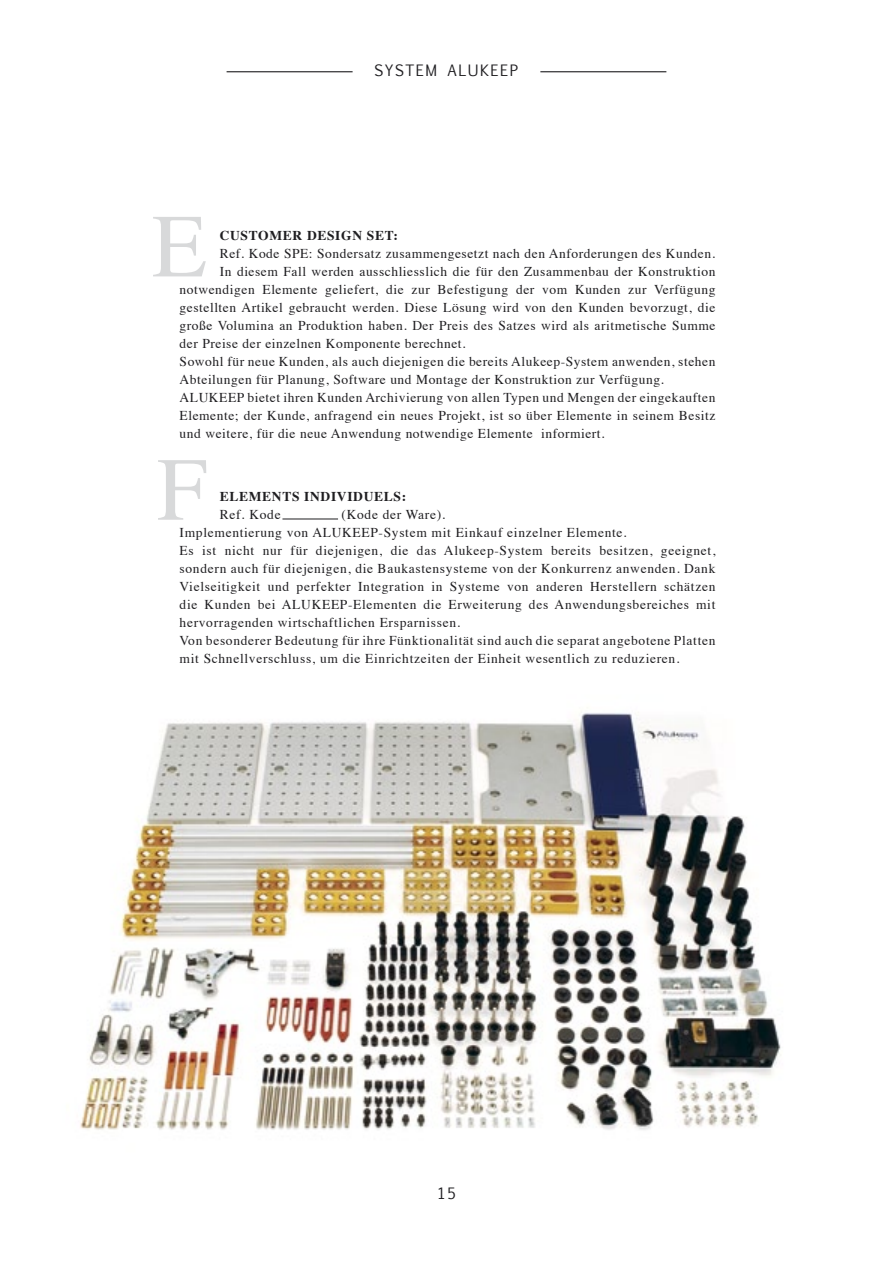
<style>
.page{position:relative;width:893px;height:1263px;background:#fff}
.page>*{position:absolute;margin:0;border:0;box-sizing:border-box;transform-origin:0 0}
.t1{font:90px "Times";color:#d8d9da}
.t2{font:15px "Euphemia UCAS";letter-spacing:.1em;color:#1f1e21}
.t3{font:13.5px/18px "Times";letter-spacing:.04em;color:#1f1e21}
.t4{font:700 13.5px "Times";letter-spacing:.05em;color:#1f1e21}
</style>
<div class="page">
<img style="left:80px;top:713px;width:701px;height:417px">
<hr style="left:227px;top:71px;width:126px;height:1px;background:#1f1e21">
<hr style="left:540px;top:71px;width:126px;height:1px;background:#1f1e21">
<hr style="left:282px;top:519px;width:56px;height:1px;background:#1f1e21">
<p class="t2" style="left:375px;top:60px;width:145px">SYSTEM ALUKEEP</p>
<h1 class="t1" style="left:152px;top:162px;width:56px">E</h1>
<p class="t4" style="left:220px;top:222px;width:180px">CUSTOMER DESIGN SET:</p>
<p class="t3" style="left:220px;top:243px;width:497px">Ref. Kode SPE: Sondersatz zusammengesetzt nach den Anforderungen des Kunden.</p>
<p class="t3" style="left:220px;top:261px;width:497px">In diesem Fall werden ausschliesslich die für den Zusammenbau der Konstruktion</p>
<p class="t3" style="left:180px;top:279px;width:537px">notwendigen Elemente geliefert, die zur Befestigung der vom Kunden zur Verfügung</p>
<p class="t3" style="left:180px;top:297px;width:537px">gestellten Artikel gebraucht werden. Diese Lösung wird von den Kunden bevorzugt, die</p>
<p class="t3" style="left:180px;top:315px;width:537px">große Volumina an Produktion haben. Der Preis des Satzes wird als aritmetische Summe</p>
<p class="t3" style="left:180px;top:333px;width:287px">der Preise der einzelnen Komponente berechnet.</p>
<p class="t3" style="left:180px;top:351px;width:537px">Sowohl für neue Kunden, als auch diejenigen die bereits Alukeep-System anwenden, stehen</p>
<p class="t3" style="left:180px;top:369px;width:486px">Abteilungen für Planung, Software und Montage der Konstruktion zur Verfügung.</p>
<p class="t3" style="left:180px;top:387px;width:537px">ALUKEEP bietet ihren Kunden Archivierung von allen Typen und Mengen der eingekauften</p>
<p class="t3" style="left:180px;top:405px;width:537px">Elemente; der Kunde, anfragend ein neues Projekt, ist so über Elemente in seinem Besitz</p>
<p class="t3" style="left:180px;top:423px;width:426px">und weitere, für die neue Anwendung notwendige Elemente informiert.</p>
<h1 class="t1" style="left:157px;top:405px;width:52px">F</h1>
<p class="t4" style="left:220px;top:483px;width:188px">ELEMENTS INDIVIDUELS:</p>
<p class="t3" style="left:220px;top:504px;width:62px">Ref. Kode</p>
<p class="t3" style="left:180px;top:504px;width:537px;text-indent:162px">(Kode der Ware).<br>Implementierung von ALUKEEP-System mit Einkauf einzelner Elemente.<br>Es ist nicht nur für diejenigen, die das Alukeep-System bereits besitzen, geeignet, sondern auch für diejenigen, die Baukastensysteme von der Konkurrenz anwenden. Dank Vielseitigkeit und perfekter Integration in Systeme von anderen Herstellern schätzen die Kunden bei ALUKEEP-Elementen die Erweiterung des Anwendungsbereiches mit hervorragenden wirtschaftlichen Ersparnissen.<br>Von besonderer Bedeutung für ihre Fünktionalität sind auch die separat angebotene Platten mit Schnellverschluss, um die Einrichtzeiten der Einheit wesentlich zu reduzieren.</p>
<p class="t2" style="left:437px;top:1182px;width:20px">15</p>
</div>
